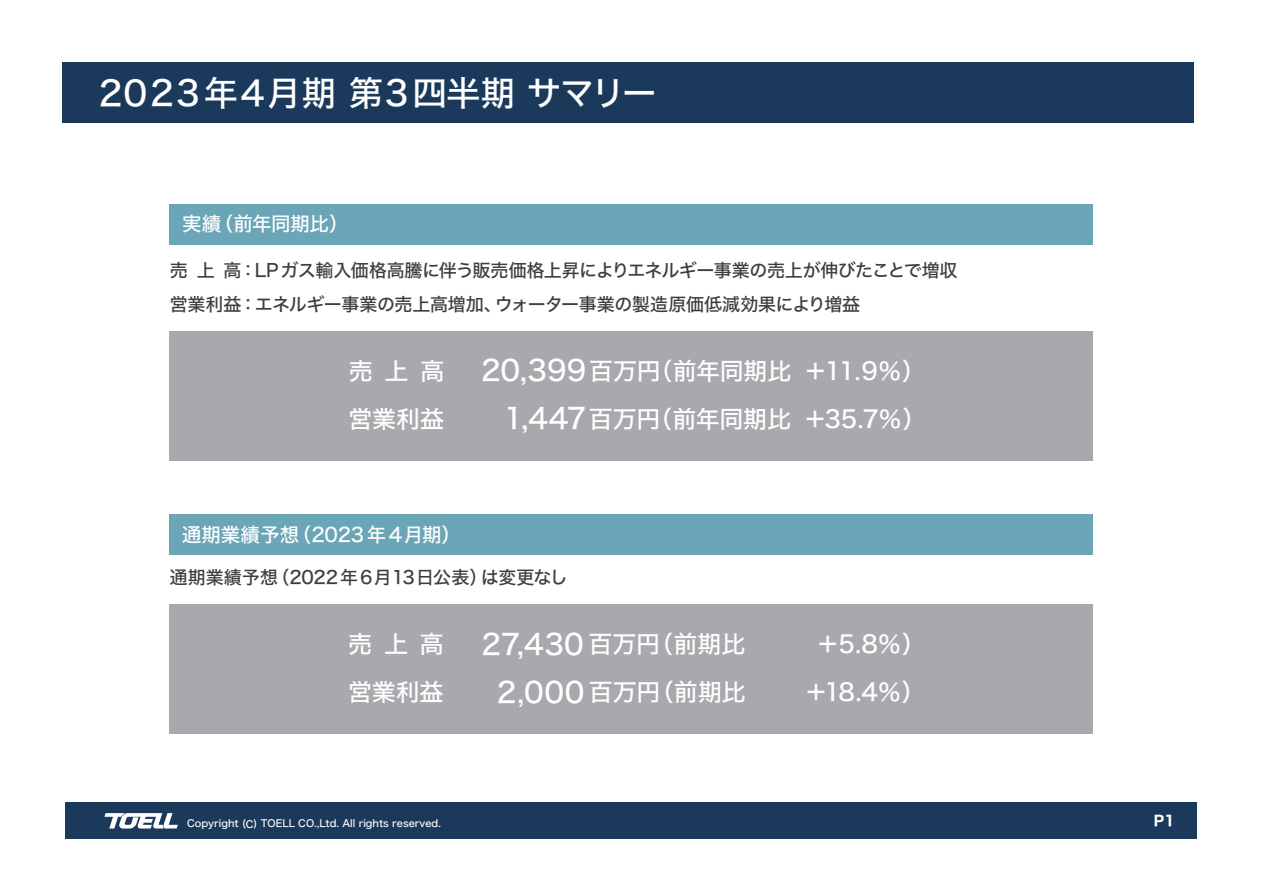
<style>
.page{position:relative;width:1263px;height:893px;background:#fff}
.page>*{position:absolute;margin:0;border:0;box-sizing:border-box;transform-origin:0 0}
.t1{font:34.5px "Hiragino Sans W5";letter-spacing:-.02em;color:#fff}
.t2{font:24px/48px "Hiragino Sans W5";letter-spacing:-.005em;color:#fff;text-align:right}
.t3{font:19.5px "Hiragino Sans W5";letter-spacing:-.01em;color:#fff}
.t4{font:18px/34.2px "Hiragino Sans W5";letter-spacing:-.015em;color:#3e3e3f}
.t5{font:14.25px "Hiragino Sans W7";color:#fff}
.t6{font:10.05px "Hiragino Sans W5";color:#fff}
.s1{font-size:28.5px}
.s2{font-size:24.15px}
</style>
<div class="page">
<div style="left:66px;top:803px;width:1131px;height:36px;background:#1b395a"></div>
<div style="left:63px;top:63px;width:1131px;height:60px;background:#1b395a"></div>
<svg style="left:104px;top:813px;width:74px;height:15px"></svg>
<div style="left:170px;top:605px;width:923px;height:129px;background:#a8a9ad"></div>
<div style="left:170px;top:331px;width:923px;height:129px;background:#a8a9ad"></div>
<div style="left:170px;top:204px;width:923px;height:41px;background:#6aa6b7"></div>
<div style="left:170px;top:514px;width:923px;height:40px;background:#6aa6b7"></div>
<h1 class="t1" style="left:93px;top:62px;width:565px">２０23年４月期第3四半期 サマリー</h1>
<p class="t3" style="left:182px;top:207px;width:168px">実績（前年同期比）</p>
<p class="t4" style="left:170px;top:252px;width:789px">売上高 ：LPガス輸入価格高騰に伴う販売価格上昇によりエネルギー事業の売上が伸びたことで増収営業利益：エネルギー事業の売上高増加、ウォーター事業の製造原価低減効果により増益</p>
<h2 class="t2" style="left:349px;top:345px;width:579px"><span class="s1">20,399</span>百万円（前年同期比 ＋11.9％）<br>営業利益<span class="s2">　</span> <span class="s1">1,447</span>百万円（前年同期比 ＋35.7％）</h2>
<h2 class="t2" style="left:349px;top:345px;width:97px">売 上 高</h2>
<p class="t3" style="left:182px;top:517px;width:280px">通期業績予想（2023年4月期）</p>
<p class="t4" style="left:170px;top:559px;width:400px">通期業績予想（2022年6月13日公表）は変更なし</p>
<h2 class="t2" style="left:348px;top:619px;width:97px">売 上 高</h2>
<h2 class="t2" style="left:481px;top:619px;width:265px"><span class="s1">27,430</span> 百万円（前期比</h2>
<h2 class="t2" style="left:816px;top:619px;width:111px">＋5.8％）</h2>
<h2 class="t2" style="left:348px;top:667px;width:97px">営業利益</h2>
<h2 class="t2" style="left:497px;top:667px;width:251px"><span class="s1">2,000</span> 百万円 （前期比</h2>
<h2 class="t2" style="left:804px;top:667px;width:123px">＋18.4％）</h2>
<p class="t6" style="left:187px;top:814px;width:255px">Copyright (C) TOELL CO.,Ltd. All rights reserved.</p>
<p class="t5" style="left:1154px;top:810px;width:23px">P1</p>
</div>
